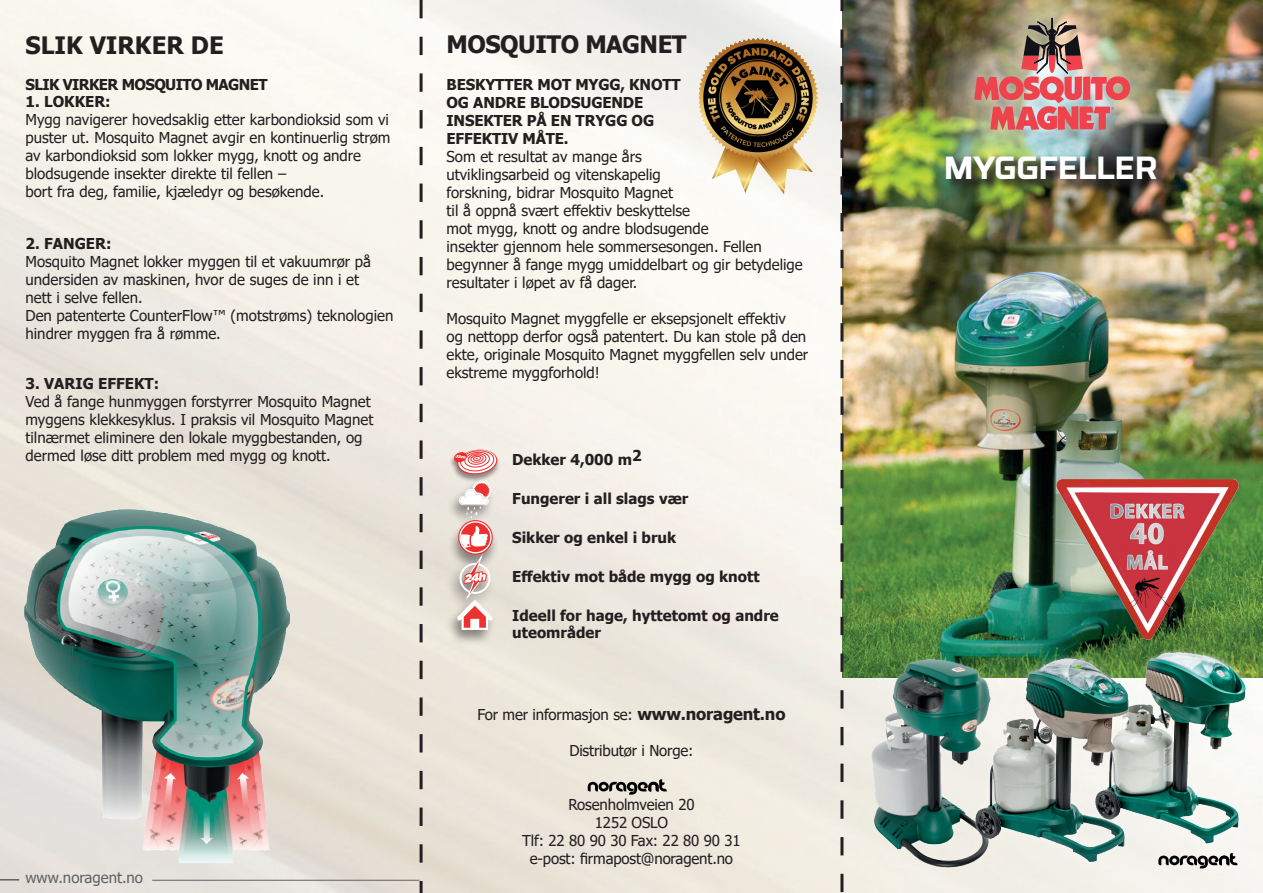
<style>
.page{position:relative;width:1263px;height:893px;background:#fff}
.page>*{position:absolute;margin:0;border:0;box-sizing:border-box;transform-origin:0 0}
.t1{font:700 31.95px "RB No 3.1";color:#fff}
.t2{font:700 24px "Tahoma";letter-spacing:-.02em;color:#231f20}
.t3{font:700 24px "Tahoma";color:#231f20}
.t4{font:15px/18px "Tahoma";color:#231f20}
.t5{font:700 15px/18px "Tahoma";color:#231f20}
.t6{font:700 15px "Tahoma";letter-spacing:-.04em;color:#231f20}
.t7{font:15px "Tahoma";color:#616164}
.s1{font-weight:700;font-size:16.5px}
</style>
<div class="page">
<img style="left:0;top:0;width:1263px;height:893px">
<img style="left:843px;top:0;width:420px;height:677px">
<div style="left:1092px;top:649px;width:157px;height:198px;background:#fff;opacity:.45"></div>
<img style="left:1137px;top:653px;width:109px;height:191px">
<div style="left:869px;top:657px;width:124px;height:213px;background:#fff;opacity:.45"></div>
<img style="left:872px;top:660px;width:96px;height:208px">
<div style="left:968px;top:651px;width:169px;height:219px;background:#fff;opacity:.45"></div>
<img style="left:976px;top:659px;width:152px;height:202px">
<img style="left:922px;top:0;width:260px;height:182px">
<img style="left:974px;top:17px;width:156px;height:113px">
<div style="left:944px;top:154px;width:226px;height:39px;background:#231f20;opacity:.75"></div>
<svg style="left:588px;top:779px;width:79px;height:16px"></svg>
<svg style="left:420px;top:0;width:3px;height:893px;background:#96928d"></svg>
<svg style="left:840px;top:0;width:3px;height:892px"></svg>
<svg style="left:1158px;top:853px;width:79px;height:15px"></svg>
<svg style="left:0;top:880px;width:19px;height:1px"></svg>
<hr style="left:152px;top:880px;width:268px;height:1px;background:#616164">
<div style="left:448px;top:449px;width:52px;height:34px;background:#231f20;opacity:.5"></div>
<div style="left:446px;top:480px;width:49px;height:54px;background:#231f20;opacity:.5"></div>
<svg style="left:454px;top:450px;width:43px;height:68px"></svg>
<div style="left:447px;top:519px;width:53px;height:53px;background:#231f20;opacity:.5"></div>
<svg style="left:458px;top:520px;width:35px;height:35px"></svg>
<div style="left:459px;top:521px;width:33px;height:32px;border:7px solid #fff;border-radius:50%"></div>
<div style="left:461px;top:523px;width:29px;height:29px;background:#ee2f2e;border-radius:50%"></div>
<div style="left:446px;top:555px;width:48px;height:58px;background:#231f20;opacity:.5"></div>
<div style="left:444px;top:599px;width:53px;height:48px;background:#231f20;opacity:.5"></div>
<svg style="left:457px;top:526px;width:36px;height:104px"></svg>
<img style="left:25px;top:509px;width:264px;height:371px">
<img style="left:1053px;top:468px;width:192px;height:184px">
<img style="left:687px;top:26px;width:137px;height:170px">
<h2 class="t3" style="left:26px;top:28px;width:200px">SLIK VIRKER DE</h2>
<p class="t6" style="left:26px;top:74px;width:244px">SLIK VIRKER MOSQUITO MAGNET</p>
<p class="t5" style="left:26px;top:93px;width:87px">1. LOKKER:</p>
<p class="t4" style="left:26px;top:111px;width:366px">Mygg navigerer hovedsaklig etter karbondioksid som vi puster ut. Mosquito Magnet avgir en kontinuerlig strøm av karbondioksid som lokker mygg, knott og andre blodsugende insekter direkte til fellen –<br>bort fra deg, familie, kjæledyr og besøkende.</p>
<p class="t5" style="left:26px;top:235px;width:87px">2. FANGER:</p>
<p class="t4" style="left:26px;top:253px;width:369px">Mosquito Magnet lokker myggen til et vakuumrør på undersiden av maskinen, hvor de suges de inn i et<br>nett i selve fellen.<br>Den patenterte CounterFlow™ (motstrøms) teknologien hindrer myggen fra å rømme.</p>
<p class="t5" style="left:26px;top:375px;width:135px">3. VARIG EFFEKT:</p>
<p class="t4" style="left:26px;top:393px;width:349px">Ved å fange hunmyggen forstyrrer Mosquito Magnet myggens klekkesyklus. I praksis vil Mosquito Magnet tilnærmet eliminere den lokale myggbestanden, og dermed løse ditt problem med mygg og knott.</p>
<p class="t7" style="left:26px;top:867px;width:119px">www.noragent.no</p>
<h2 class="t2" style="left:446px;top:28px;width:242px">MOSQUITO MAGNET</h2>
<p class="t5" style="left:446px;top:76px;width:236px">BESKYTTER MOT MYGG, KNOTT<br>OG ANDRE BLODSUGENDE<br>INSEKTER PÅ EN TRYGG OG<br>EFFEKTIV MÅTE.</p>
<p class="t4" style="left:446px;top:148px;width:358px">Som et resultat av mange års<br>utviklingsarbeid og vitenskapelig<br>forskning, bidrar Mosquito Magnet<br>til å oppnå svært effektiv beskyttelse<br>mot mygg, knott og andre blodsugende<br>insekter gjennom hele sommersesongen. Fellen begynner å fange mygg umiddelbart og gir betydelige resultater i løpet av få dager.</p>
<p class="t4" style="left:446px;top:310px;width:363px">Mosquito Magnet myggfelle er eksepsjonelt effektiv<br>og nettopp derfor også patentert. Du kan stole på den ekte, originale Mosquito Magnet myggfellen selv under ekstreme myggforhold!</p>
<p class="t5" style="left:512px;top:451px;width:131px">Dekker 4,000 m2</p>
<p class="t5" style="left:512px;top:490px;width:177px">Fungerer i all slags vær</p>
<p class="t5" style="left:512px;top:529px;width:165px">Sikker og enkel i bruk</p>
<p class="t5" style="left:512px;top:568px;width:249px">Effektiv mot både mygg og knott</p>
<p class="t5" style="left:512px;top:608px;width:268px;line-height:16.5px">Ideell for hage, hyttetomt og andre uteområder</p>
<p class="t4" style="left:477px;top:706px;width:310px">For mer informasjon se: <span class="s1">www.noragent.no</span></p>
<p class="t4" style="left:569px;top:742px;width:126px">Distributør i Norge:</p>
<p class="t4" style="left:522px;top:796px;width:220px;text-align:center">Rosenholmveien 20<br>1252 OSLO<br>Tlf: 22 80 90 30 Fax: 22 80 90 31 e-post: firmapost@noragent.no</p>
<h1 class="t1" style="left:944px;top:142px;width:215px">MYGGFELLER</h1>
</div>
